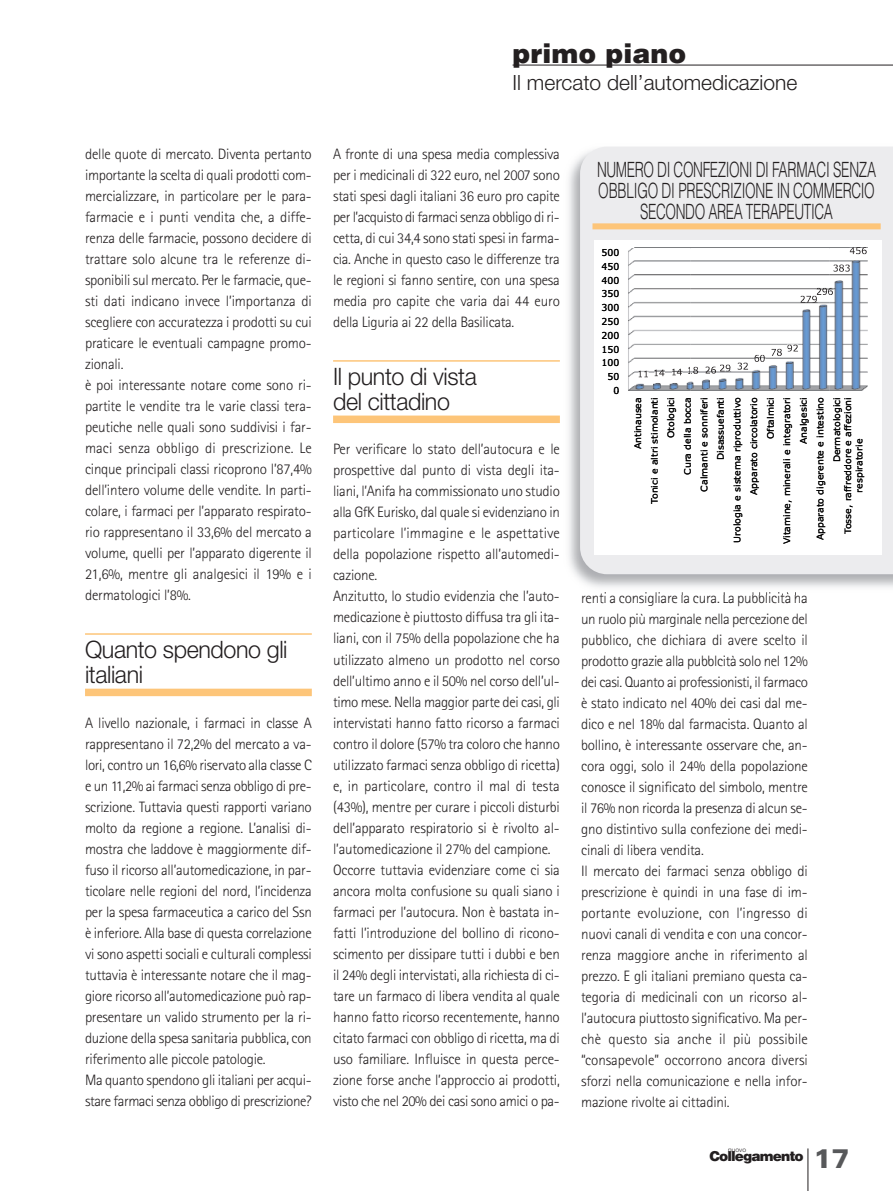
<style>
.page{position:relative;width:893px;height:1191px;background:#fff}
.page>*{position:absolute;margin:0;border:0;box-sizing:border-box;transform-origin:0 0}
.t1{font:900 27px "Helvetica";color:#231f20}
.t2{font:300 24px/25.5px "Helvetica Neue";letter-spacing:-.015em;color:#231f20}
.t3{font:300 21px/21px "Helvetica";letter-spacing:-.03em;color:#231f20;text-align:center;scale:.65 1}
.t4{font:300 21px "Helvetica Neue";color:#231f20}
.t5{font:300 15px/21px "Rotis Sans Serif";letter-spacing:-.015em;color:#231f20}
.t6{font:900 13.8px "Helvetica";letter-spacing:-.07em;color:#231f20}
.t7{font:9.6px "Verdana+T42+GRTUFH";color:#000;scale:.96 1}
.t8{font:9px/16.5px "Verdana+T42+GRTUFH";color:#000;text-align:right;scale:1.04 1}
.t9{font:300 6.45px "Helvetica Neue";letter-spacing:.015em;color:#231f20}
.s1{font-family:"Univers";font-size:27px;color:#57585a}
</style>
<div class="page">
<hr style="left:807px;top:1148px;width:1px;height:43px;background:#231f20">
<hr style="left:85px;top:633px;width:227px;height:2px;background:#fdc579">
<div style="left:85px;top:688px;width:227px;height:8px;background:#fdc579"></div>
<hr style="left:333px;top:360px;width:227px;height:2px;background:#fdc579">
<div style="left:333px;top:415px;width:227px;height:8px;background:#fdc579"></div>
<hr style="left:513px;top:65px;width:380px;height:1px;background:#231f20">
<img style="left:569px;top:157px;width:324px;height:437px">
<img style="left:600px;top:592px;width:77px;height:2px">
<div style="left:580px;top:147px;width:313px;height:427px;background:#ececee"></div>
<div style="left:592px;top:223px;width:289px;height:6px;background:#fdc579"></div>
<div style="left:594px;top:241px;width:287px;height:314px;background:#fff"></div>
<img style="left:628px;top:247px;width:240px;height:144px">
<svg style="left:850px;top:247px;width:17px;height:1px"></svg>
<svg style="left:638px;top:369px;width:27px;height:8px"></svg>
<svg style="left:672px;top:368px;width:10px;height:7px"></svg>
<svg style="left:688px;top:366px;width:11px;height:8px"></svg>
<svg style="left:705px;top:364px;width:26px;height:10px"></svg>
<svg style="left:737px;top:355px;width:28px;height:15px"></svg>
<svg style="left:771px;top:344px;width:27px;height:12px"></svg>
<img style="left:800px;top:295px;width:17px;height:1px">
<img style="left:800px;top:296px;width:17px;height:7px">
<svg style="left:817px;top:288px;width:16px;height:7px"></svg>
<img style="left:833px;top:264px;width:17px;height:2px">
<img style="left:833px;top:266px;width:17px;height:6px">
<img style="left:850px;top:248px;width:17px;height:1px">
<img style="left:850px;top:249px;width:17px;height:5px">
<h1 class="t1" style="left:513px;top:38px;width:176px">primo piano</h1>
<h3 class="t4" style="left:513px;top:70px;width:286px">Il mercato dell’automedicazione</h3>
<p class="t5" style="left:85px;top:145px;width:228px">delle quote di mercato. Diventa pertanto importante la scelta di quali prodotti com&shy;mercializzare, in particolare per le para&shy;farmacie e i punti vendita che, a diffe&shy;renza delle farmacie, possono decidere di trattare solo alcune tra le referenze di&shy;sponibili sul mercato. Per le farmacie, que&shy;sti dati indicano invece l’importanza di scegliere con accuratezza i prodotti su cui praticare le eventuali campagne promo&shy;zionali.<br>è poi interessante notare come sono ri&shy;partite le vendite tra le varie classi tera&shy;peutiche nelle quali sono suddivisi i far&shy;maci senza obbligo di prescrizione. Le cinque principali classi ricoprono l’87,4% dell’intero volume delle vendite. In parti&shy;colare, i farmaci per l’apparato respirato&shy;rio rappresentano il 33,6% del mercato a volume, quelli per l’apparato digerente il 21,6%, mentre gli analgesici il 19% e i dermatologici l’8%.</p>
<h2 class="t2" style="left:85px;top:636px;width:204px">Quanto spendono gli italiani</h2>
<p class="t5" style="left:85px;top:713px;width:228px">A livello nazionale, i farmaci in classe A rappresentano il 72,2% del mercato a va&shy;lori, contro un 16,6% riservato alla classe C e un 11,2% ai farmaci senza obbligo di pre&shy;scrizione. Tuttavia questi rapporti variano molto da regione a regione. L’analisi di&shy;mostra che laddove è maggiormente dif&shy;fuso il ricorso all’automedicazione, in par&shy;ticolare nelle regioni del nord, l’incidenza per la spesa farmaceutica a carico del Ssn è inferiore. Alla base di questa correlazione vi sono aspetti sociali e culturali complessi tuttavia è interessante notare che il mag&shy;giore ricorso all’automedicazione può rap&shy;presentare un valido strumento per la ri&shy;duzione della spesa sanitaria pubblica, con riferimento alle piccole patologie.<br>Ma quanto spendono gli italiani per acqui&shy;stare farmaci senza obbligo di prescrizione?</p>
<p class="t5" style="left:333px;top:145px;width:228px;text-align:justify">A fronte di una spesa media complessiva per i medicinali di 322 euro, nel 2007 sono stati spesi dagli italiani 36 euro pro capite per l’acquisto di farmaci senza obbligo di ri&shy;cetta, di cui 34,4 sono stati spesi in farma&shy;cia. Anche in questo caso le differenze tra le regioni si fanno sentire, con una spesa media pro capite che varia dai 44 euro della Liguria ai 22 della Basilicata.</p>
<h2 class="t2" style="left:333px;top:363px;width:145px">Il punto di vista del cittadino</h2>
<p class="t5" style="left:333px;top:440px;width:228px">Per verificare lo stato dell’autocura e le prospettive dal punto di vista degli ita&shy;liani, l’Anifa ha commissionato uno studio alla GfK Eurisko, dal quale si evidenziano in particolare l’immagine e le aspettative della popolazione rispetto all’automedi&shy;cazione.<br>Anzitutto, lo studio evidenzia che l’auto&shy;medicazione è piuttosto diffusa tra gli ita&shy;liani, con il 75% della popolazione che ha utilizzato almeno un prodotto nel corso dell’ultimo anno e il 50% nel corso dell’ul&shy;timo mese. Nella maggior parte dei casi, gli intervistati hanno fatto ricorso a farmaci contro il dolore (57% tra coloro che hanno utilizzato farmaci senza obbligo di ricetta) e, in particolare, contro il mal di testa (43%), mentre per curare i piccoli disturbi dell’apparato respiratorio si è rivolto al&shy;l’automedicazione il 27% del campione.<br>Occorre tuttavia evidenziare come ci sia ancora molta confusione su quali siano i farmaci per l’autocura. Non è bastata in&shy;fatti l’introduzione del bollino di ricono&shy;scimento per dissipare tutti i dubbi e ben il 24% degli intervistati, alla richiesta di ci&shy;tare un farmaco di libera vendita al quale hanno fatto ricorso recentemente, hanno citato farmaci con obbligo di ricetta, ma di uso familiare. Influisce in questa perce&shy;zione forse anche l’approccio ai prodotti, visto che nel 20% dei casi sono amici o pa-</p>
<h3 class="t3" style="left:597px;top:159px;width:431px">NUMERO DI CONFEZIONI DI FARMACI SENZA<br>OBBLIGO DI PRESCRIZIONE IN COMMERCIO<br>SECONDO AREA TERAPEUTICA</h3>
<p class="t7" style="left:602px;top:249px;width:20px">500</p>
<p class="t7" style="left:602px;top:263px;width:20px">450</p>
<p class="t7" style="left:602px;top:276px;width:20px">400</p>
<p class="t7" style="left:602px;top:290px;width:20px">350</p>
<p class="t7" style="left:602px;top:304px;width:20px">300</p>
<p class="t7" style="left:602px;top:318px;width:20px">250</p>
<p class="t7" style="left:602px;top:331px;width:20px">200</p>
<p class="t7" style="left:602px;top:345px;width:20px">150</p>
<p class="t7" style="left:602px;top:359px;width:20px">100</p>
<p class="t7" style="left:607px;top:373px;width:14px">50</p>
<p class="t7" style="left:613px;top:386px;width:8px">0</p>
<p class="t8" style="left:630px;top:544px;width:143px;rotate:-90deg">Antinausea<br>Tonici e altri stimolanti<br>Otologici<br>Cura della bocca<br>Calmanti e sonniferi<br>Disassuefanti<br>Urologia e sistema riproduttivo<br>Apparato circolatorio<br>Oftalmici<br>Vitamine, minerali e integratori<br>Analgesici<br>Apparato digerente e intestino<br>Dermatologici</p>
<p class="t8" style="left:840px;top:534px;width:133px;rotate:-90deg">Tosse, raffreddore e affezioni</p>
<p class="t8" style="left:852px;top:492px;width:53px;rotate:-90deg">respiratorie</p>
<p class="t5" style="left:581px;top:588px;width:228px">renti a consigliare la cura. La pubblicità ha un ruolo più marginale nella percezione del pubblico, che dichiara di avere scelto il prodotto grazie alla pubblcità solo nel 12% dei casi. Quanto ai professionisti, il farmaco è stato indicato nel 40% dei casi dal me&shy;dico e nel 18% dal farmacista. Quanto al bollino, è interessante osservare che, an&shy;cora oggi, solo il 24% della popolazione conosce il significato del simbolo, mentre il 76% non ricorda la presenza di alcun se&shy;gno distintivo sulla confezione dei medi&shy;cinali di libera vendita.<br>Il mercato dei farmaci senza obbligo di prescrizione è quindi in una fase di im&shy;portante evoluzione, con l’ingresso di nuovi canali di vendita e con una concor&shy;renza maggiore anche in riferimento al prezzo. E gli italiani premiano questa ca&shy;tegoria di medicinali con un ricorso al&shy;l’autocura piuttosto significativo. Ma per&shy;chè questo sia anche il più possibile “consapevole” occorrono ancora diversi sforzi nella comunicazione e nella infor&shy;mazione rivolte ai cittadini.</p>
<p class="t9" style="left:728px;top:1145px;width:20px">nuovo</p>
<p class="t6" style="left:709px;top:1148px;width:141px">Collegamento <span class="s1">17</span></p>
</div>
